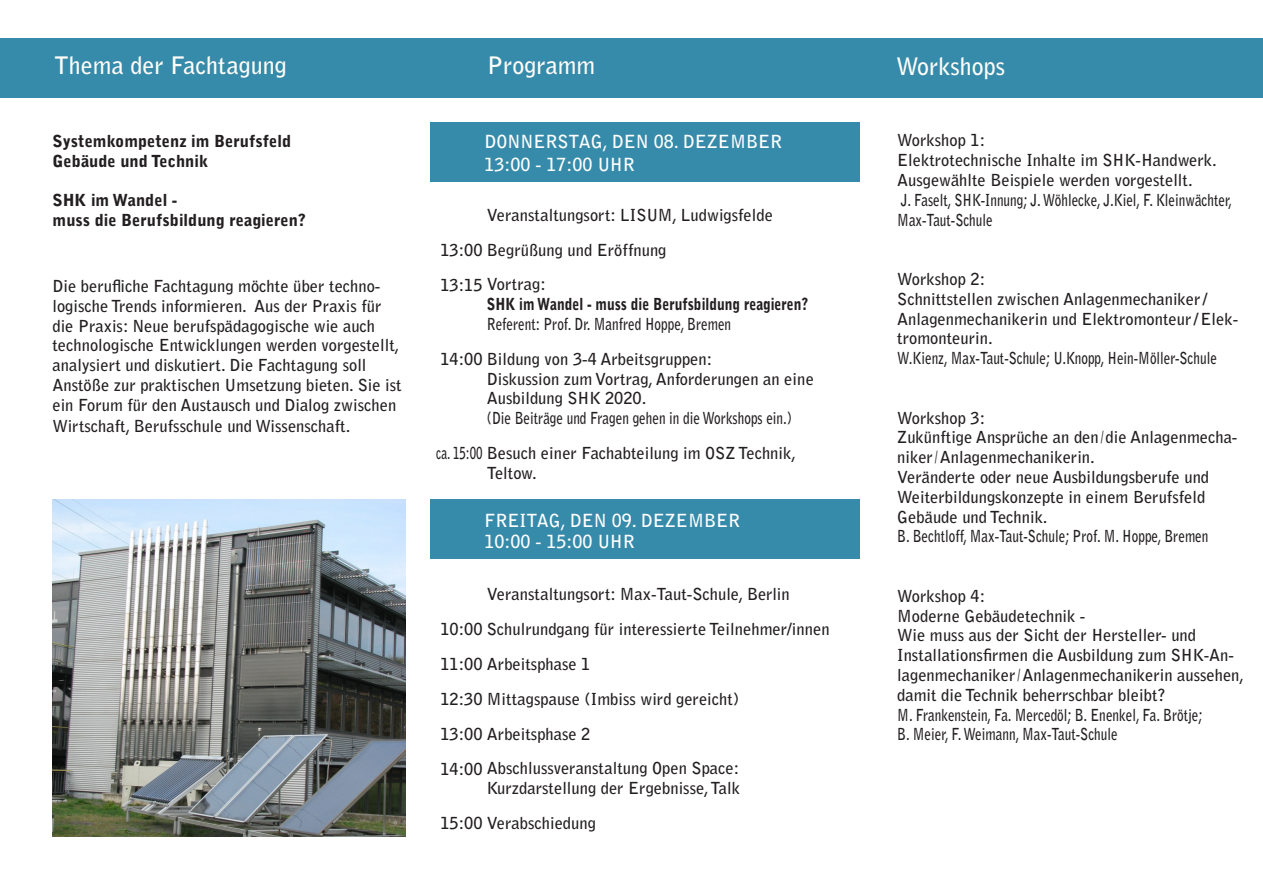
<style>
.page{position:relative;width:1263px;height:893px;background:#fff}
.page>*{position:absolute;margin:0;border:0;box-sizing:border-box;transform-origin:0 0}
.t1{font:700 24px "Bell Gothic Std";color:#fffdf9}
.t2{font:700 18px "Bell Gothic Std";color:#fff}
.t3{font:700 16.5px/19.8px "Bell Gothic Std";color:#231f20}
.t4{font:700 16.5px/19.8px "Bell Gothic Std";color:#231f20;scale:.8 1}
.t5{font:900 16.5px "Bell Gothic Std";color:#231f20}
.t6{font:700 16.5px "Bell Gothic Std";color:#231f20;scale:.7 1}
.t7{font:900 16.5px "Bell Gothic Std";color:#231f20;scale:.84 1}
</style>
<div class="page">
<div style="left:0;top:38px;width:421px;height:60px;background:#378baa"></div>
<div style="left:842px;top:38px;width:421px;height:60px;background:#378baa"></div>
<div style="left:421px;top:38px;width:421px;height:60px;background:#378baa"></div>
<div style="left:431px;top:123px;width:429px;height:59px;background:#378baa"></div>
<div style="left:431px;top:500px;width:429px;height:59px;background:#378baa"></div>
<img style="left:53px;top:499px;width:352px;height:338px">
<p class="t1" style="left:54px;top:51px;width:234px">Thema der Fachtagung</p>
<p class="t1" style="left:896px;top:51px;width:111px">Workshops</p>
<p class="t1" style="left:487px;top:51px;width:110px">Programm</p>
<p class="t5" style="left:53px;top:131px;width:240px">Systemkompetenz im Berufsfeld</p>
<p class="t5" style="left:53px;top:151px;width:157px">Gebäude und Technik</p>
<p class="t5" style="left:53px;top:191px;width:126px">SHK im Wandel -</p>
<p class="t5" style="left:53px;top:211px;width:255px">muss die Berufsbildung reagieren?</p>
<p class="t3" style="left:52px;top:276px;width:351px">Die berufliche Fachtagung möchte über techno&shy;logische Trends informieren. Aus der Praxis für die Praxis: Neue berufspädagogische wie auch technologische Entwicklungen werden vorgestellt, analysiert und diskutiert. Die Fachtagung soll Anstöße zur praktischen Umsetzung bieten. Sie ist ein Forum für den Austausch und Dialog zwischen</p>
<p class="t3" style="left:52px;top:417px;width:299px">Wirtschaft, Berufsschule und Wissenschaft.</p>
<p class="t2" style="left:485px;top:131px;width:25px">Donnerstag</p>
<p class="t2" style="left:603px;top:131px;width:21px">, den</p>
<p class="t2" style="left:654px;top:131px;width:55px">08. Dezember</p>
<p class="t2" style="left:485px;top:154px;width:134px">13:00 - 17:00 Uhr</p>
<p class="t3" style="left:487px;top:205px;width:288px">Veranstaltungsort: LISUM, Ludwigsfelde</p>
<p class="t3" style="left:440px;top:240px;width:228px">13:00 Begrüßung und Eröffnung</p>
<p class="t3" style="left:440px;top:274px;width:107px">13:15 Vortrag:</p>
<p class="t7" style="left:487px;top:295px;width:384px">SHK im Wandel - muss die Berufsbildung reagieren?</p>
<p class="t4" style="left:487px;top:314px;width:307px">Referent: Prof. Dr. Manfred Hoppe, Bremen</p>
<p class="t3" style="left:440px;top:349px;width:273px">14:00 Bildung von 3-4 Arbeitsgruppen:</p>
<p class="t3" style="left:487px;top:369px;width:329px">Diskussion zum Vortrag, Anforderungen an eine<br>Ausbildung SHK 2020.</p>
<p class="t4" style="left:487px;top:408px;width:383px">(Die Beiträge und Fragen gehen in die Workshops ein.)</p>
<p class="t6" style="left:436px;top:443px;width:515px">ca. 15:00 Besuch einer Fachabteilung im OSZ Technik,</p>
<p class="t3" style="left:487px;top:463px;width:51px">Teltow.</p>
<p class="t2" style="left:485px;top:509px;width:23px">Freitag</p>
<p class="t2" style="left:561px;top:509px;width:21px">, den</p>
<p class="t2" style="left:612px;top:509px;width:55px">09. Dezember</p>
<p class="t2" style="left:485px;top:531px;width:138px">10:00 - 15:00 Uhr</p>
<p class="t3" style="left:487px;top:585px;width:304px">Veranstaltungsort: Max-Taut-Schule, Berlin</p>
<p class="t3" style="left:440px;top:619px;width:391px">10:00 Schulrundgang für interessierte Teilnehmer/innen</p>
<p class="t3" style="left:440px;top:654px;width:151px">11:00 Arbeitsphase 1</p>
<p class="t3" style="left:440px;top:689px;width:300px">12:30 Mittagspause (Imbiss wird gereicht)</p>
<p class="t3" style="left:440px;top:724px;width:151px">13:00 Arbeitsphase 2</p>
<p class="t3" style="left:440px;top:759px;width:300px">14:00 Abschlussveranstaltung Open Space:</p>
<p class="t3" style="left:487px;top:778px;width:255px">Kurzdarstellung der Ergebnisse, Talk</p>
<p class="t3" style="left:440px;top:813px;width:157px">15:00 Verabschiedung</p>
<p class="t3" style="left:897px;top:130px;width:89px">Workshop 1:</p>
<p class="t3" style="left:897px;top:150px;width:321px">Elektrotechnische Inhalte im SHK-Handwerk.</p>
<p class="t3" style="left:897px;top:170px;width:297px">Ausgewählte Beispiele werden vorgestellt.</p>
<p class="t4" style="left:897px;top:190px;width:420px">J. Faselt, SHK-Innung; J. Wöhlecke, J.Kiel, F. Kleinwächter,<br>Max-Taut-Schule</p>
<p class="t3" style="left:897px;top:269px;width:89px">Workshop 2:</p>
<p class="t3" style="left:897px;top:289px;width:342px">Schnittstellen zwischen Anlagenmechaniker/<br>Anlagenmechanikerin und Elektromonteur/Elek&shy;tromonteurin.</p>
<p class="t4" style="left:897px;top:348px;width:401px">W.Kienz, Max-Taut-Schule; U.Knopp, Hein-Möller-Schule</p>
<p class="t3" style="left:897px;top:408px;width:89px">Workshop 3:</p>
<p class="t3" style="left:897px;top:427px;width:342px">Zukünftige Ansprüche an den / die Anlagenmecha&shy;niker / Anlagenmechanikerin.</p>
<p class="t3" style="left:897px;top:467px;width:313px">Veränderte oder neue Ausbildungsberufe und<br>Weiterbildungskonzepte in einem Berufsfeld<br>Gebäude und Technik.</p>
<p class="t4" style="left:897px;top:526px;width:390px">B. Bechtloff, Max-Taut-Schule; Prof. M. Hoppe, Bremen</p>
<p class="t3" style="left:897px;top:586px;width:89px">Workshop 4:</p>
<p class="t3" style="left:897px;top:606px;width:190px">Moderne Gebäudetechnik -</p>
<p class="t3" style="left:897px;top:625px;width:348px">Wie muss aus der Sicht der Hersteller- und Installationsfirmen die Ausbildung zum SHK-An&shy;lagenmechaniker / Anlagenmechanikerin aussehen, damit die Technik beherrschbar bleibt?</p>
<p class="t4" style="left:897px;top:705px;width:383px">M. Frankenstein, Fa. Mercedöl; B. Enenkel, Fa. Brötje;</p>
<p class="t4" style="left:897px;top:724px;width:277px">B. Meier, F. Weimann, Max-Taut-Schule</p>
</div>
